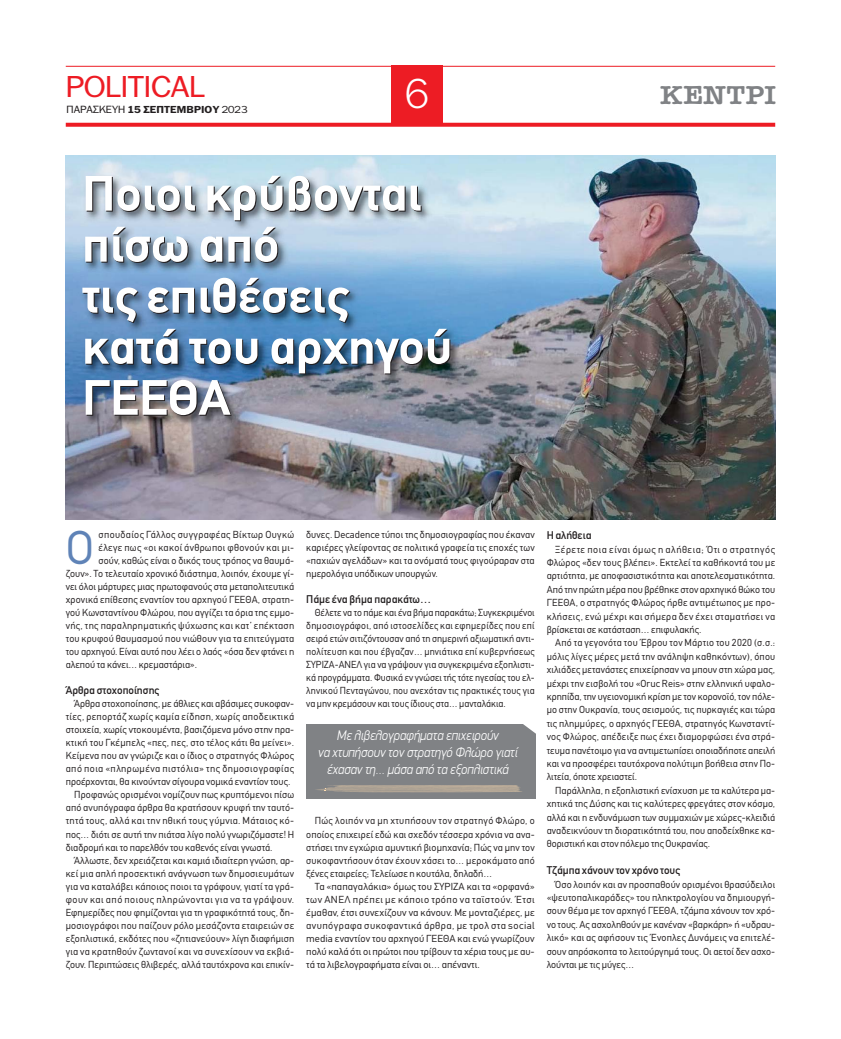
<style>
.page{position:relative;width:841px;height:1039px;background:#fff}
.page>*{position:absolute;margin:0;border:0;box-sizing:border-box;transform-origin:0 0}
.t1{font:700 50px/51px "PF Din Text";color:#fff;scale:1.05 1}
.t2{font:46.5px "CF Din";color:#5f83b7}
.t3{font:300 40px "PF Franklin Gothic";color:#fff}
.t4{font:29px "PF Franklin Gothic";color:#ed1c24;scale:1.1 1}
.t5{font:26px "American Type ITC Hel Dm Bd";letter-spacing:.02em;color:#808285;scale:1.06 1}
.t6{font:italic 300 14px/17px "PF Din Display";color:#fff;text-align:center;scale:.91 1}
.t7{font:11px "CF Din";color:#231f20}
.t8{font:10px/13.4px "CF Din";letter-spacing:.01em;color:#231f20;text-align:justify}
.t9{font:10px "CF Din";letter-spacing:.03em;color:#231f20}
.t10{font:10px "CF Din";letter-spacing:.035em;color:#231f20}
.t11{font:10px "CF Din";letter-spacing:.045em;color:#231f20}
.t12{font:10px "CF Din";letter-spacing:.05em;color:#231f20}
.t13{font:700 9.7px "PF Franklin Gothic";letter-spacing:.01em;color:#231f20;scale:1.1 1}
.s1{font-weight:400;font-size:10px}
.s2{font-weight:400}
</style>
<div class="page">
<div style="left:306px;top:723px;width:229px;height:75px;background:#808285"></div>
<hr style="left:66px;top:66px;width:708px;height:1px;background:#ed1c24">
<svg style="left:66px;top:123px;width:708px;height:4px;background:#ee2b32"></svg>
<div style="left:391px;top:66px;width:51px;height:60px;background:#ed1c24"></div>
<img style="left:66px;top:156px;width:708px;height:363px">
<img style="left:65px;top:165px;width:436px;height:282px">
<svg style="left:520px;top:723px;width:16px;height:12px"></svg>
<h3 class="t4" style="left:67px;top:76px;width:127px">ΡOLITICAL</h3>
<h3 class="t3" style="left:405px;top:71px;width:25px">6</h3>
<h3 class="t5" style="left:659px;top:80px;width:111px">ΚΕΝΤΡΙ</h3>
<p class="t13" style="left:67px;top:104px;width:166px"><span class="s1">ΠΑΡΑΣΚΕΥΗ</span> 15 ΣΕΠΤΕΜΒΡΙΟΥ <span class="s2">2023</span></p>
<h1 class="t1" style="left:82px;top:168px;width:354px">Ποιοι κρύβονται πίσω από<br>τις επιθέσεις κατά του αρχηγού<br>ΓΕΕΘΑ</h1>
<h2 class="t2" style="left:66px;top:530px;width:30px">Ο</h2>
<p class="t10" style="left:98px;top:531px;width:197px">σπουδαίος Γάλλος συγγραφέας Βίκτωρ Ουγκώ</p>
<p class="t9" style="left:98px;top:544px;width:197px">έλεγε πως «οι κακοί άνθρωποι φθονούν και μι-</p>
<p class="t8" style="left:98px;top:555px;width:197px">σούν, καθώς είναι ο δικός τους τρόπος να θαυμά-</p>
<p class="t8" style="left:66px;top:568px;width:230px">ζουν». Το τελευταίο χρονικό διάστημα, λοιπόν, έχουμε γί-</p>
<p class="t8" style="left:66px;top:581px;width:230px">νει όλοι μάρτυρες μιας πρωτοφανούς στα μεταπολιτευτικά</p>
<p class="t8" style="left:66px;top:594px;width:230px">χρονικά επίθεσης εναντίον του αρχηγού ΓΕΕΘΑ, στρατη-</p>
<p class="t8" style="left:66px;top:607px;width:230px">γού Κωνσταντίνου Φλώρου, που αγγίζει τα όρια της εμμο-</p>
<p class="t9" style="left:66px;top:622px;width:230px">νής, της παραληρηματικής ψύχωσης και κατ’ επέκταση</p>
<p class="t8" style="left:66px;top:633px;width:230px">του κρυφού θαυμασμού που νιώθουν για τα επιτεύγματα</p>
<p class="t8" style="left:66px;top:646px;width:230px">του αρχηγού. Είναι αυτό που λέει ο λαός «όσα δεν φτάνει η</p>
<p class="t8" style="left:66px;top:659px;width:133px">αλεπού τα κάνει… κρεμαστάρια».</p>
<p class="t7" style="left:66px;top:686px;width:95px">Άρθρα στοχοποίησης</p>
<p class="t8" style="left:74px;top:698px;width:221px">Άρθρα στοχοποίησης, με άθλιες και αβάσιμες συκοφαν-</p>
<p class="t10" style="left:66px;top:713px;width:230px">τίες, ρεπορτάζ χωρίς καμία είδηση, χωρίς αποδεικτικά</p>
<p class="t8" style="left:66px;top:724px;width:230px">στοιχεία, χωρίς ντοκουμέντα, βασιζόμενα μόνο στην πρα-</p>
<p class="t8" style="left:66px;top:737px;width:230px">κτική του Γκέμπελς «πες, πες, στο τέλος κάτι θα μείνει».</p>
<p class="t8" style="left:66px;top:750px;width:230px">Κείμενα που αν γνώριζε και ο ίδιος ο στρατηγός Φλώρος</p>
<p class="t11" style="left:66px;top:765px;width:230px">από ποια «πληρωμένα πιστόλια» της δημοσιογραφίας</p>
<p class="t8" style="left:66px;top:776px;width:226px">προέρχονται, θα κινούνταν σίγουρα νομικά εναντίον τους.</p>
<p class="t8" style="left:74px;top:789px;width:221px">Προφανώς ορισμένοι νομίζουν πως κρυπτόμενοι πίσω</p>
<p class="t8" style="left:66px;top:802px;width:230px">από ανυπόγραφα άρθρα θα κρατήσουν κρυφή την ταυτό-</p>
<p class="t9" style="left:66px;top:817px;width:230px">τητά τους, αλλά και την ηθική τους γύμνια. Μάταιος κό-</p>
<p class="t8" style="left:66px;top:828px;width:230px">πος… διότι σε αυτή την πιάτσα λίγο πολύ γνωριζόμαστε! Η</p>
<p class="t8" style="left:66px;top:841px;width:208px">διαδρομή και το παρελθόν του καθενός είναι γνωστά.</p>
<p class="t8" style="left:74px;top:854px;width:221px">Άλλωστε, δεν χρειάζεται και καμιά ιδιαίτερη γνώση, αρ-</p>
<p class="t8" style="left:66px;top:867px;width:230px">κεί μια απλή προσεκτική ανάγνωση των δημοσιευμάτων</p>
<p class="t8" style="left:66px;top:880px;width:230px">για να καταλάβει κάποιος ποιοι τα γράφουν, γιατί τα γρά-</p>
<p class="t12" style="left:66px;top:895px;width:230px">φουν και από ποιους πληρώνονται για να τα γράψουν.</p>
<p class="t8" style="left:66px;top:906px;width:230px">Εφημερίδες που φημίζονται για τη γραφικότητά τους, δη-</p>
<p class="t8" style="left:66px;top:919px;width:230px">μοσιογράφοι που παίζουν ρόλο μεσάζοντα εταιρειών σε</p>
<p class="t8" style="left:66px;top:932px;width:230px">εξοπλιστικά, εκδότες που «ζητιανεύουν» λίγη διαφήμιση</p>
<p class="t8" style="left:66px;top:945px;width:230px">για να κρατηθούν ζωντανοί και να συνεχίσουν να εκβιά-</p>
<p class="t8" style="left:66px;top:958px;width:230px">ζουν. Περιπτώσεις θλιβερές, αλλά ταυτόχρονα και επικίν-</p>
<p class="t8" style="left:306px;top:529px;width:230px;line-height:13px">δυνες. Decadence τύποι της δημοσιογραφίας που έκαναν καριέρες γλείφοντας σε πολιτικά γραφεία τις εποχές των «παχιών αγελάδων» και τα ονόματά τους φιγούραραν στα ημερολόγια υπόδικων υπουργών.</p>
<p class="t7" style="left:306px;top:595px;width:126px">Πάμε ένα βήμα παρακάτω…</p>
<p class="t8" style="left:306px;top:607px;width:230px;line-height:13px;text-indent:9px">Θέλετε να το πάμε και ένα βήμα παρακάτω; Συγκεκριμένοι δημοσιογράφοι, από ιστοσελίδες και εφημερίδες που επί σειρά ετών σιτιζόντουσαν από τη σημερινή αξιωματική αντι&shy;πολίτευση και που έβγαζαν… μηνιάτικα επί κυβερνήσεως ΣΥΡΙΖΑ-ΑΝΕΛ για να γράψουν για συγκεκριμένα εξοπλιστι&shy;κά προγράμματα. Φυσικά εν γνώσει τής τότε ηγεσίας του ελ&shy;ληνικού Πενταγώνου, που ανεχόταν τις πρακτικές τους για να μην κρεμάσουν και τους ίδιους στα… μανταλάκια.</p>
<h3 class="t6" style="left:318px;top:727px;width:221px">Με λιβελογραφήματα επιχειρούν<br>να χτυπήσουν τον στρατηγό Φλώρο γιατί έχασαν τη… μάσα από τα εξοπλιστικά</h3>
<p class="t8" style="left:306px;top:815px;width:230px;line-height:13px;text-indent:9px">Πώς λοιπόν να μη χτυπήσουν τον στρατηγό Φλώρο, ο οποίος επιχειρεί εδώ και σχεδόν τέσσερα χρόνια να ανα&shy;στήσει την εγχώρια αμυντική βιομηχανία; Πώς να μην τον συκοφαντήσουν όταν έχουν χάσει το… μεροκάματο από ξένες εταιρείες; Τελείωσε η κουτάλα, δηλαδή…</p>
<p class="t8" style="left:306px;top:880px;width:230px;line-height:13px;text-indent:9px">Τα «παπαγαλάκια» όμως του ΣΥΡΙΖΑ και τα «ορφανά» των ΑΝΕΛ πρέπει με κάποιο τρόπο να ταϊστούν. Έτσι έμαθαν, έτσι συνεχίζουν να κάνουν. Με μονταζιέρες, με ανυπόγραφα συκοφαντικά άρθρα, με τρολ στα social media εναντίον του αρχηγού ΓΕΕΘΑ και ενώ γνωρίζουν πολύ καλά ότι οι πρώτοι που τρίβουν τα χέρια τους με αυ&shy;τά τα λιβελογραφήματα είναι οι… απέναντι.</p>
<p class="t7" style="left:546px;top:531px;width:46px">Η αλήθεια</p>
<p class="t8" style="left:546px;top:543px;width:230px;text-indent:9px">Ξέρετε ποια είναι όμως η αλήθεια; Ότι ο στρατηγός Φλώρος «δεν τους βλέπει». Εκτελεί τα καθήκοντά του με αρτιότητα, με αποφασιστικότητα και αποτελεσματικότητα.<br>Από την πρώτη μέρα που βρέθηκε στον αρχηγικό θώκο του ΓΕΕΘΑ, ο στρατηγός Φλώρος ήρθε αντιμέτωπος με προ&shy;κλήσεις, ενώ μέχρι και σήμερα δεν έχει σταματήσει να βρίσκεται σε κατάσταση… επιφυλακής.</p>
<p class="t8" style="left:546px;top:637px;width:230px;text-indent:9px">Από τα γεγονότα του Έβρου τον Μάρτιο του 2020 (σ.σ.: μόλις λίγες μέρες μετά την ανάληψη καθηκόντων), όπου χιλιάδες μετανάστες επιχείρησαν να μπουν στη χώρα μας, μέχρι την εισβολή του «Oruc Reis» στην ελληνική υφαλο&shy;κρηπίδα, την υγειονομική κρίση με τον κορονοϊό, τον πόλε&shy;μο στην Ουκρανία, τους σεισμούς, τις πυρκαγιές και τώρα τις πλημμύρες, ο αρχηγός ΓΕΕΘΑ, στρατηγός Κωνσταντί&shy;νος Φλώρος, απέδειξε πως έχει διαμορφώσει ένα στρά&shy;τευμα πανέτοιμο για να αντιμετωπίσει οποιαδήποτε απειλή και να προσφέρει ταυτόχρονα πολύτιμη βοήθεια στην Πο&shy;λιτεία, όποτε χρειαστεί.</p>
<p class="t8" style="left:546px;top:784px;width:230px;text-indent:9px">Παράλληλα, η εξοπλιστική ενίσχυση με τα καλύτερα μα&shy;χητικά της Δύσης και τις καλύτερες φρεγάτες στον κόσμο, αλλά και η ενδυνάμωση των συμμαχιών με χώρες-κλειδιά αναδεικνύουν τη διορατικότητά του, που αποδείχθηκε κα&shy;θοριστική και στον πόλεμο της Ουκρανίας.</p>
<p class="t7" style="left:546px;top:866px;width:135px">Τζάμπα χάνουν τον χρόνο τους</p>
<p class="t8" style="left:546px;top:878px;width:230px;text-indent:9px">Όσο λοιπόν και αν προσπαθούν ορισμένοι θρασύδειλοι «ψευτοπαλικαράδες» του πληκτρολογίου να δημιουργή&shy;σουν θέμα με τον αρχηγό ΓΕΕΘΑ, τζάμπα χάνουν τον χρό&shy;νο τους. Ας ασχοληθούν με κανέναν «βαρκάρη» ή «υδραυ&shy;λικό» και ας αφήσουν τις Ένοπλες Δυνάμεις να επιτελέ&shy;σουν απρόσκοπτα το λειτούργημά τους. Οι αετοί δεν ασχο&shy;λούνται με τις μύγες…</p>
</div>
